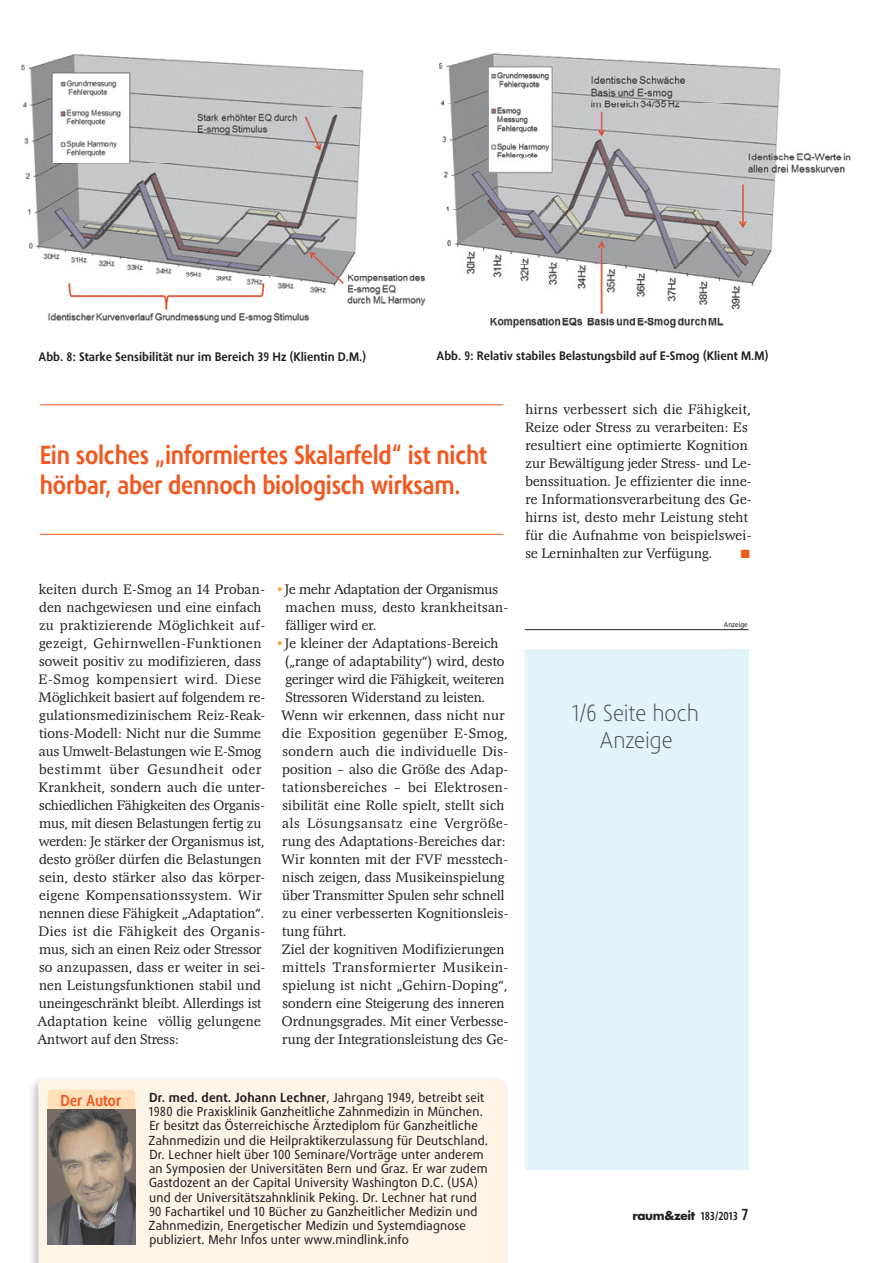
<style>
.page{position:relative;width:893px;height:1263px;background:#fff}
.page>*{position:absolute;margin:0;border:0;box-sizing:border-box;transform-origin:0 0}
.t1{font:700 27px/30px "Phoenica STD Cn";letter-spacing:-.01em;color:#f15921}
.t2{font:300 24px/27px "Phoenica STD Cn";color:#4b4c4d;text-align:center;scale:1.1 1}
.t3{font:700 16.5px "Phoenica STD Cn";color:#f15921}
.t4{font:300 14.25px/18px "Magna T";letter-spacing:.015em;color:#231f20}
.t5{font:13.5px/14.2px "Phoenica STD Cn";letter-spacing:.01em;color:#231f20;scale:1.1 1}
.t6{font:700 12.75px "Phoenica STD Cn";color:#231f20;scale:1.1 1}
.t7{font:700 12px "Futura";letter-spacing:-.03em;color:#231f20}
.t8{font:12px "Zapf Dingbats ITC";color:#f15921}
.t9{font:7.5px "Phoenica STD Cn";color:#231f20;scale:1.1 1}
.s1{color:#faa633}
.s2{font-weight:700}
.s3{font-family:"Phoenica STD Cn"}
.s4{font-family:"Phoenica STD Cn";font-size:16.5px}
</style>
<div class="page">
<div style="left:27px;top:1074px;width:483px;height:189px;background:#231f20;opacity:.3"></div>
<div style="left:38px;top:1080px;width:467px;height:183px;background:#fef5e7"></div>
<div style="left:48px;top:1090px;width:87px;height:27px;background:#fee0bb;border-radius:4px"></div>
<img style="left:47px;top:1110px;width:89px;height:135px">
<img style="left:438px;top:53px;width:413px;height:276px">
<img style="left:20px;top:54px;width:406px;height:269px">
<hr style="left:40px;top:404px;width:463px;height:1px;background:#f15921">
<hr style="left:40px;top:534px;width:463px;height:1px;background:#f15921">
<div style="left:525px;top:649px;width:223px;height:521px;background:#e1f4fc"></div>
<hr style="left:525px;top:629px;width:223px;height:1px;background:#231f20">
<p class="t6" style="left:39px;top:350px;width:299px">Abb. 8: Starke Sensibilität nur im Bereich 39 Hz (Klientin D.M.)</p>
<p class="t6" style="left:437px;top:349px;width:303px">Abb. 9: Relativ stabiles Belastungsbild auf E-Smog (Klient M.M)</p>
<h1 class="t1" style="left:40px;top:441px;width:449px">Ein solches „informiertes Skalarfeld“ ist nicht hörbar, aber dennoch biologisch wirksam.</h1>
<p class="t4" style="left:37px;top:581px;width:229px">keiten durch E-Smog an 14 Proban&shy;den nachgewiesen und eine einfach zu praktizierende Möglichkeit auf&shy;gezeigt, Gehirnwellen-Funktionen soweit positiv zu modifizieren, dass E-Smog kompensiert wird. Diese Möglichkeit basiert auf folgendem re&shy;gulationsmedizinischem Reiz-Reak&shy;tions-Modell: Nicht nur die Summe aus Umwelt-Belastungen wie E-Smog bestimmt über Gesundheit oder Krankheit, sondern auch die unter&shy;schiedlichen Fähigkeiten des Organis&shy;mus, mit diesen Belastungen fertig zu werden: Je stärker der Organismus ist, desto größer dürfen die Belastungen sein, desto stärker also das körper&shy;eigene Kompensationssystem. Wir nennen diese Fähigkeit „Adaptation“.<br>Dies ist die Fähigkeit des Organis&shy;mus, sich an einen Reiz oder Stressor so anzupassen, dass er weiter in sei&shy;nen Leistungsfunktionen stabil und uneingeschränkt bleibt. Allerdings ist Adaptation keine völlig gelungene Antwort auf den Stress:</p>
<p class="t4" style="left:285px;top:581px;width:224px;text-indent:-10px"><span class="s1">•</span>Je mehr Adaptation der Organismus machen muss, desto krankheitsan&shy;fälliger wird er.</p>
<p class="t4" style="left:282px;top:635px;width:228px;text-indent:-6px"><span class="s1">•</span>Je kleiner der Adaptations-Bereich („range of adaptability“) wird, desto geringer wird die Fähigkeit, weiteren Stressoren Widerstand zu leisten.<br>Wenn wir erkennen, dass nicht nur die Exposition gegenüber E-Smog, sondern auch die individuelle Dis&shy;position – also die Größe des Adap&shy;tationsbereiches – bei Elektrosen&shy;sibilität eine Rolle spielt, stellt sich als Lösungsansatz eine Vergröße&shy;rung des Adaptations-Bereiches dar:<br>Wir konnten mit der FVF messtech&shy;nisch zeigen, dass Musikeinspielung über Transmitter Spulen sehr schnell zu einer verbesserten Kognitionsleis&shy;tung führt.<br>Ziel der kognitiven Modifizierungen mittels Transformierter Musikein&shy;spielung ist nicht „Gehirn-Doping“, sondern eine Steigerung des inneren Ordnungsgrades. Mit einer Verbesse&shy;rung der Integrationsleistung des Ge-</p>
<p class="t4" style="left:525px;top:401px;width:228px">hirns verbessert sich die Fähigkeit, Reize oder Stress zu verarbeiten: Es resultiert eine optimierte Kognition zur Bewältigung jeder Stress- und Le&shy;benssituation. Je effizienter die inne&shy;re Informationsverarbeitung des Ge&shy;hirns ist, desto mehr Leistung steht für die Aufnahme von beispielswei&shy;se Lerninhalten zur Verfügung.</p>
<p class="t8" style="left:741px;top:548px;width:11px">■</p>
<p class="t9" style="left:724px;top:621px;width:23px">Anzeige</p>
<h2 class="t2" style="left:572px;top:700px;width:117px">1/6 Seite hoch<br>Anzeige</h2>
<p class="t3" style="left:61px;top:1092px;width:62px">Der Autor</p>
<p class="t5" style="left:149px;top:1090px;width:310px"><span class="s2">Dr. med. dent. Johann Lechner</span>, Jahrgang 1949, betreibt seit 1980 die Praxisklinik Ganzheitliche Zahnmedizin in München.<br>Er besitzt das Österreichische Ärztediplom für Ganzheitliche Zahnmedizin und die Heilpraktikerzulassung für Deutschland.<br>Dr. Lechner hielt über 100 Seminare/Vorträge unter anderem an Symposien der Universitäten Bern und Graz. Er war zudem Gastdozent an der Capital University Washington D.C. (USA) und der Universitätszahnklinik Peking. Dr. Lechner hat rund 90 Fachartikel und 10 Bücher zu Ganzheitlicher Medizin und Zahnmedizin, Energetischer Medizin und Systemdiagnose publiziert. Mehr Infos unter www.mindlink.info</p>
<p class="t7" style="left:632px;top:1207px;width:118px">raum&amp;zeit <span class="s3">183/2013</span> <span class="s4">7</span></p>
</div>
